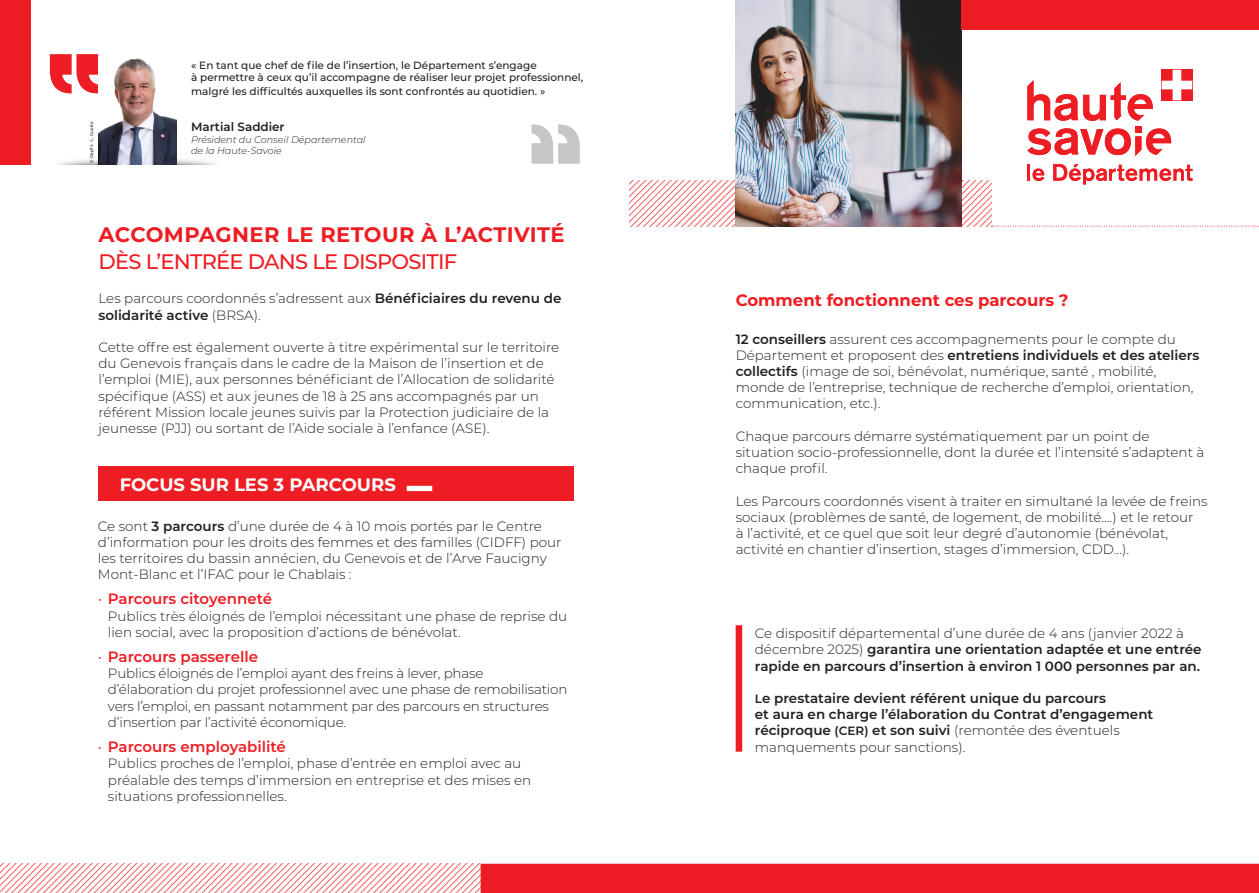
<style>
.page{position:relative;width:1259px;height:893px;background:#fff}
.page>*{position:absolute;margin:0;border:0;box-sizing:border-box;transform-origin:0 0}
.t1{font:700 21px/27px "Montserrat";letter-spacing:.02em;color:#ee1d23}
.t2{font:700 18px "Montserrat";color:#fff}
.t3{font:700 16.5px "Montserrat";color:#ee1d23}
.t4{font:600 15px "Montserrat";color:#ee1d23}
.t5{font:300 13.5px/16.2px "Montserrat";color:#231f20}
.t6{font:600 13.5px/16.2px "Montserrat";color:#231f20}
.t7{font:600 12px "Montserrat";color:#231f20}
.t8{font:500 10.5px/13.2px "Montserrat";color:#231f20}
.t9{font:italic 300 9.6px/11.4px "Montserrat";color:#231f20}
.t10{font:500 4.2px "Montserrat";color:#231f20}
.s1{font-weight:500}
.s2{font-weight:600}
.s3{font-weight:300}
.s4{font-size:12px}
</style>
<div class="page">
<img style="left:735px;top:0;width:226px;height:164px">
<div style="left:961px;top:0;width:298px;height:30px;background:#ee1d23"></div>
<svg style="left:1161px;top:69px;width:31px;height:1px"></svg>
<svg style="left:1027px;top:70px;width:165px;height:86px"></svg>
<svg style="left:531px;top:124px;width:49px;height:40px"></svg>
<svg style="left:0;top:864px;width:1259px;height:29px"></svg>
<img style="left:58px;top:93px;width:158px;height:72px">
<div style="left:0;top:0;width:31px;height:165px;background:#ee1d23"></div>
<svg style="left:50px;top:54px;width:48px;height:39px"></svg>
<img style="left:98px;top:58px;width:79px;height:107px">
<img style="left:629px;top:164px;width:630px;height:63px">
<div style="left:735px;top:625px;width:7px;height:127px;background:#ee1d23"></div>
<div style="left:98px;top:466px;width:476px;height:35px;background:#ee1d23"></div>
<div style="left:407px;top:486px;width:25px;height:5px;background:#fff"></div>
<p class="t10" style="left:89px;top:163px;width:43px;rotate:-90deg">© Dep74 - L. Guette</p>
<p class="t8" style="left:191px;top:58px;width:393px">« En tant que chef de file de l’insertion, le Département s’engage<br>à permettre à ceux qu’il accompagne de réaliser leur projet professionnel, malgré les difficultés auxquelles ils sont confrontés au quotidien. »</p>
<p class="t7" style="left:191px;top:119px;width:95px">Martial Saddier</p>
<p class="t9" style="left:191px;top:133px;width:176px">Président du Conseil Départemental de la Haute-Savoie</p>
<p class="t1" style="left:99px;top:220px;width:467px">ACCOMPAGNER LE RETOUR À L’ACTIVITÉ<br><span class="s1">DÈS L’ENTRÉE DANS LE DISPOSITIF</span></p>
<p class="t5" style="left:98px;top:290px;width:464px">Les parcours coordonnés s’adressent aux <span class="s2">Bénéficiaires du revenu de solidarité active</span> (BRSA).</p>
<p class="t5" style="left:98px;top:339px;width:462px">Cette offre est également ouverte à titre expérimental sur le territoire du Genevois français dans le cadre de la Maison de l’insertion et de l’emploi (MIE), aux personnes bénéficiant de l’Allocation de solidarité spécifique (ASS) et aux jeunes de 18 à 25 ans accompagnés par un référent Mission locale jeunes suivis par la Protection judiciaire de la jeunesse (PJJ) ou sortant de l’Aide sociale à l’enfance (ASE).</p>
<p class="t2" style="left:120px;top:472px;width:278px">FOCUS SUR LES 3 PARCOURS</p>
<p class="t5" style="left:98px;top:517px;width:465px">Ce sont <span class="s2">3 parcours</span> d’une durée de 4 à 10 mois portés par le Centre d’information pour les droits des femmes et des familles (CIDFF) pour les territoires du bassin annécien, du Genevois et de l’Arve Faucigny Mont-Blanc et l’IFAC pour le Chablais :</p>
<p class="t4" style="left:98px;top:588px;width:176px"><span class="s3">•</span> Parcours citoyenneté</p>
<p class="t5" style="left:108px;top:607px;width:461px">Publics très éloignés de l’emploi nécessitant une phase de reprise du lien social, avec la proposition d’actions de bénévolat.</p>
<p class="t4" style="left:98px;top:646px;width:162px"><span class="s3">•</span> Parcours passerelle</p>
<p class="t5" style="left:108px;top:665px;width:461px">Publics éloignés de l’emploi ayant des freins à lever, phase d’élaboration du projet professionnel avec une phase de remobilisation vers l’emploi, en passant notamment par des parcours en structures d’insertion par l’activité économique.</p>
<p class="t4" style="left:98px;top:736px;width:189px"><span class="s3">•</span> Parcours employabilité</p>
<p class="t5" style="left:108px;top:755px;width:425px">Publics proches de l’emploi, phase d’entrée en emploi avec au préalable des temps d’immersion en entreprise et des mises en situations professionnelles.</p>
<p class="t3" style="left:735px;top:289px;width:334px">Comment fonctionnent ces parcours ?</p>
<p class="t5" style="left:735px;top:330px;width:465px"><span class="s2">12 conseillers</span> assurent ces accompagnements pour le compte du Département et proposent des <span class="s2">entretiens individuels et des ateliers collectifs</span> (image de soi, bénévolat, numérique, santé , mobilité, monde de l’entreprise, technique de recherche d’emploi, orientation, communication, etc.).</p>
<p class="t5" style="left:735px;top:427px;width:470px">Chaque parcours démarre systématiquement par un point de situation socio-professionnelle, dont la durée et l’intensité s’adaptent à chaque profil.</p>
<p class="t5" style="left:735px;top:492px;width:473px">Les Parcours coordonnés visent à traiter en simultané la levée de freins sociaux (problèmes de santé, de logement, de mobilité….) et le retour<br>à l’activité, et ce quel que soit leur degré d’autonomie (bénévolat, activité en chantier d’insertion, stages d’immersion, CDD…).</p>
<p class="t6" style="left:755px;top:625px;width:448px"><span class="s3">Ce dispositif départemental d’une durée de 4 ans (janvier 2022 à décembre 2025)</span> garantira une orientation adaptée et une entrée rapide en parcours d’insertion à environ 1 000 personnes par an.</p>
<p class="t6" style="left:755px;top:690px;width:400px"><span class="s4">L</span>e prestataire devient référent unique du parcours<br>et aura en charge l’élaboration du Contrat d’engagement réciproque <span class="s4">(CER)</span> et son suivi <span class="s3">(remontée des éventuels manquements pour sanctions).</span></p>
</div>
